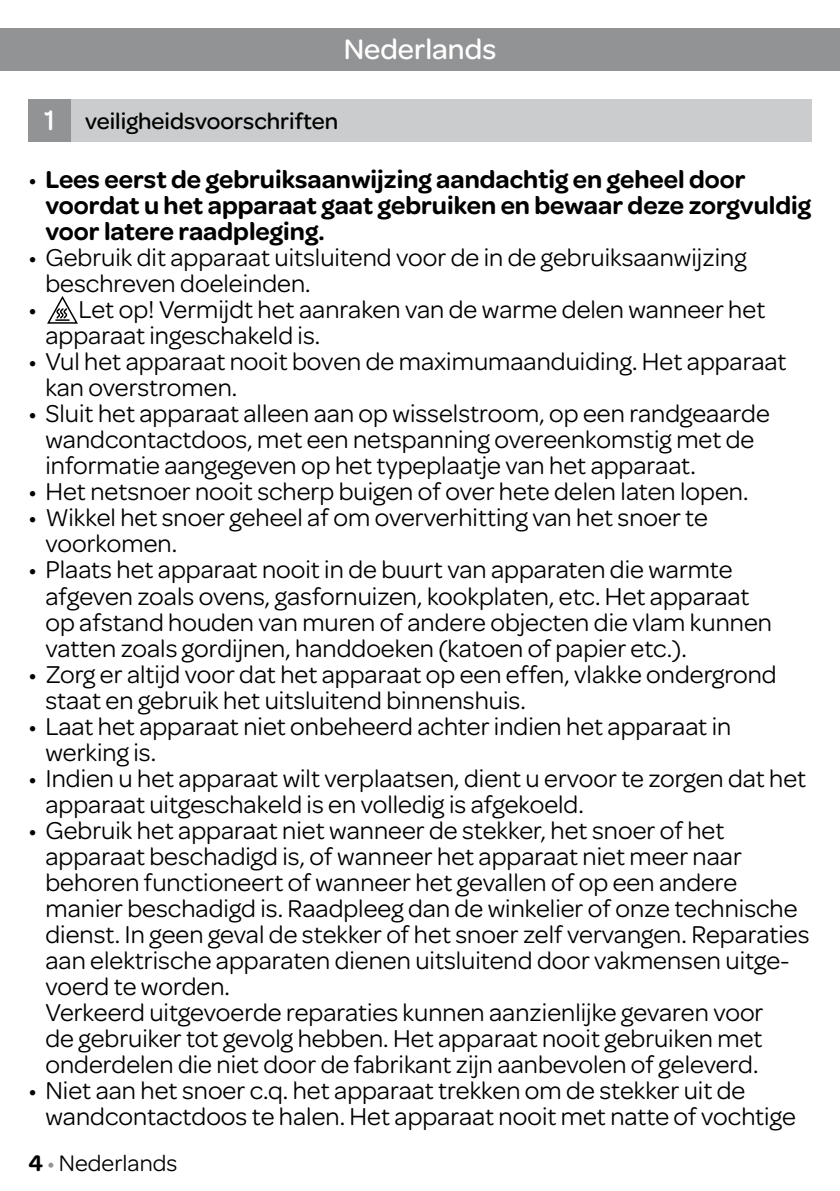
<style>
.page{position:relative;width:840px;height:1191px;background:#fff}
.page>*{position:absolute;margin:0;border:0;box-sizing:border-box;transform-origin:0 0}
.t1{font:500 30px "Omnes";color:#fff}
.t2{font:26px/26px "Omnes";color:#000}
.t3{font:600 26px/26px "Omnes";color:#000}
.t4{font:500 24px "Omnes";color:#000}
.t5{font:24px "Omnes";color:#000}
.s1{font-size:30px;color:#fff}
.s2{font-weight:400}
.s3{font-weight:600}
.s4{color:#929395}
</style>
<div class="page">
<div style="left:0;top:28px;width:839px;height:43px;background:#929395"></div>
<div style="left:57px;top:99px;width:754px;height:43px;background:#cacccd"></div>
<div style="left:28px;top:99px;width:43px;height:43px;background:#929395"></div>
<svg style="left:47px;top:296px;width:31px;height:28px"></svg>
<p class="t1" style="left:343px;top:29px;width:154px">Nederlands</p>
<p class="t4" style="left:44px;top:104px;width:295px"><span class="s1">1</span> veiligheidsvoorschriften</p>
<p class="t3" style="left:45px;top:165px;width:766px;text-indent:-17px"><span class="s2">•</span> Lees eerst de gebruiksaanwijzing aandachtig en geheel door voordat u het apparaat gaat gebruiken en bewaar deze zorgvuldig voor latere raadpleging.</p>
<p class="t2" style="left:45px;top:243px;width:702px;text-indent:-17px">• Gebruik dit apparaat uitsluitend voor de in de gebruiksaanwijzing beschreven doeleinden.</p>
<p class="t2" style="left:45px;top:295px;width:721px;text-indent:-17px">• Let op! Vermijdt het aanraken van de warme delen wanneer het apparaat ingeschakeld is.</p>
<p class="t2" style="left:45px;top:347px;width:742px;text-indent:-17px">• Vul het apparaat nooit boven de maximumaanduiding. Het apparaat kan overstromen.</p>
<p class="t2" style="left:45px;top:399px;width:725px;text-indent:-17px">• Sluit het apparaat alleen aan op wisselstroom, op een randgeaarde wandcontactdoos, met een netspanning overeenkomstig met de informatie aangegeven op het typeplaatje van het apparaat.</p>
<p class="t2" style="left:28px;top:477px;width:721px">• Het netsnoer nooit scherp buigen of over hete delen laten lopen.</p>
<p class="t2" style="left:45px;top:503px;width:663px;text-indent:-17px">• Wikkel het snoer geheel af om oververhitting van het snoer te voorkomen.</p>
<p class="t2" style="left:45px;top:555px;width:727px;text-indent:-17px">• Plaats het apparaat nooit in de buurt van apparaten die warmte afgeven zoals ovens, gasfornuizen, kookplaten, etc. Het apparaat op afstand houden van muren of andere objecten die vlam kunnen vatten zoals gordijnen, handdoeken (katoen of papier etc.).</p>
<p class="t2" style="left:45px;top:659px;width:732px;text-indent:-17px">• Zorg er altijd voor dat het apparaat op een effen, vlakke ondergrond staat en gebruik het uitsluitend binnenshuis.</p>
<p class="t2" style="left:45px;top:711px;width:687px;text-indent:-17px">• Laat het apparaat niet onbeheerd achter indien het apparaat in werking is.</p>
<p class="t2" style="left:45px;top:763px;width:762px;text-indent:-17px">• Indien u het apparaat wilt verplaatsen, dient u ervoor te zorgen dat het apparaat uitgeschakeld is en volledig is afgekoeld.</p>
<p class="t2" style="left:45px;top:815px;width:765px;text-indent:-17px">• Gebruik het apparaat niet wanneer de stekker, het snoer of het apparaat beschadigd is, of wanneer het apparaat niet meer naar behoren functioneert of wanneer het gevallen of op een andere manier beschadigd is. Raadpleeg dan de winkelier of onze technische dienst. In geen geval de stekker of het snoer zelf vervangen. Reparaties aan elektrische apparaten dienen uitsluitend door vakmensen uitge&shy;voerd te worden.<br>Verkeerd uitgevoerde reparaties kunnen aanzienlijke gevaren voor<br>de gebruiker tot gevolg hebben. Het apparaat nooit gebruiken met onderdelen die niet door de fabrikant zijn aanbevolen of geleverd.</p>
<p class="t2" style="left:45px;top:1075px;width:751px;text-indent:-17px">• Niet aan het snoer c.q. het apparaat trekken om de stekker uit de wandcontactdoos te halen. Het apparaat nooit met natte of vochtige</p>
<p class="t5" style="left:28px;top:1146px;width:150px"><span class="s3">4</span> <span class="s4">•</span> Nederlands</p>
</div>
